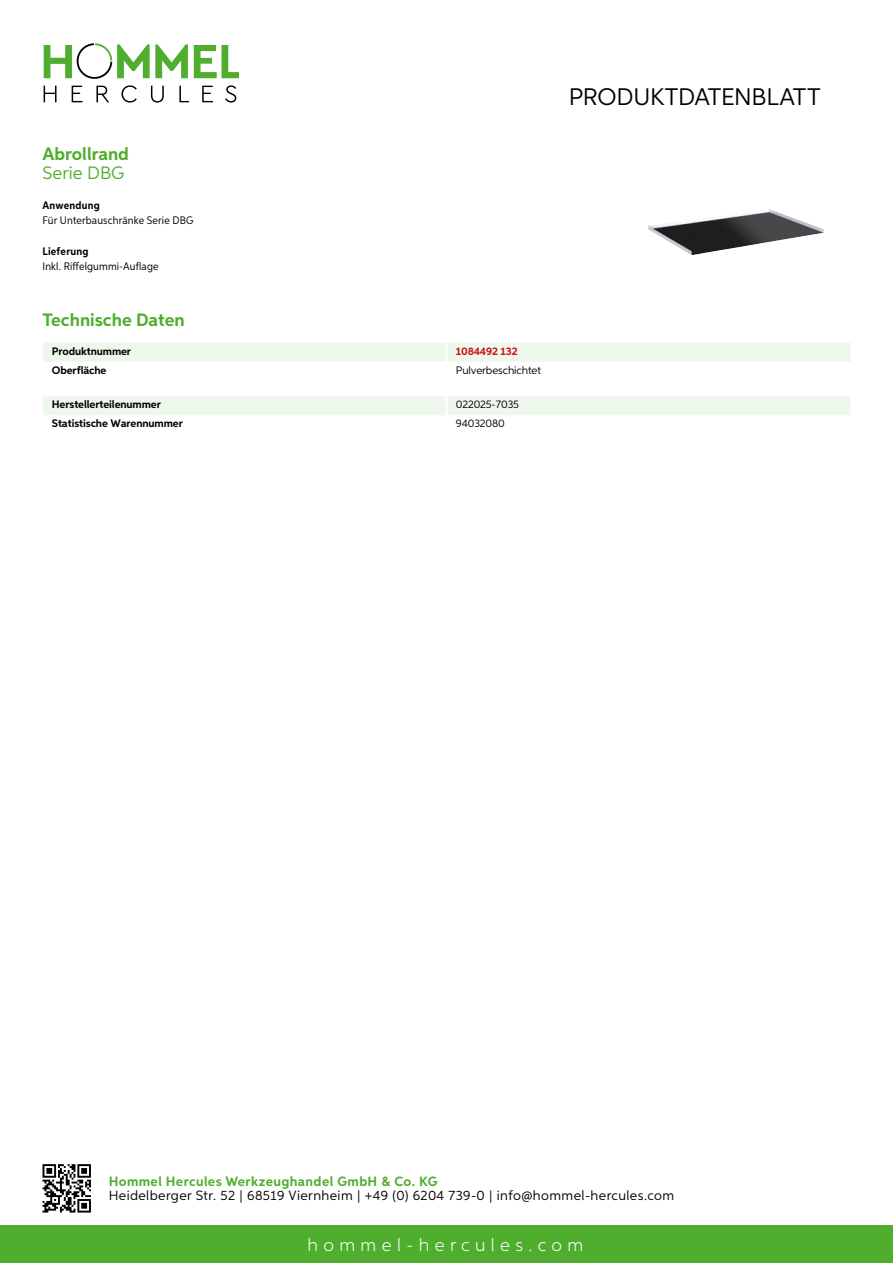
<style>
.page{position:relative;width:893px;height:1263px;background:#fff}
.page>*{position:absolute;margin:0;border:0;box-sizing:border-box;transform-origin:0 0}
.t1{font:24px "Aspira";letter-spacing:-.01em;color:#000}
.t2{font:700 18px "Aspira";color:#50ae2f}
.t3{font:300 18px "Aspira";letter-spacing:.3em;color:#fff}
.t4{font:18px "Aspira";color:#50ae2f}
.t5{font:13.5px "Aspira";letter-spacing:.03em;color:#000}
.t6{font:700 13.5px "Aspira";letter-spacing:.03em;color:#50ae2f}
.t7{font:700 10.95px "Aspira";letter-spacing:-.01em;color:#000}
.t8{font:10.95px "Aspira Nar";letter-spacing:.015em;color:#000}
.t9{font:10.95px "Aspira";letter-spacing:-.01em;color:#000}
.t10{font:700 10.95px "Aspira Nar";letter-spacing:.02em;color:#000}
.t11{font:700 10.95px "Aspira";letter-spacing:-.01em;color:#cd1013}
</style>
<div class="page">
<div style="left:0;top:1226px;width:893px;height:37px;background:#50ae2f"></div>
<svg style="left:43px;top:1164px;width:48px;height:48px"></svg>
<svg style="left:194px;top:45px;width:45px;height:33px"></svg>
<svg style="left:44px;top:43px;width:144px;height:36px"></svg>
<svg style="left:44px;top:86px;width:13px;height:16px"></svg>
<svg style="left:72px;top:86px;width:10px;height:16px"></svg>
<svg style="left:96px;top:86px;width:13px;height:16px"></svg>
<svg style="left:121px;top:85px;width:16px;height:18px"></svg>
<svg style="left:151px;top:86px;width:13px;height:17px"></svg>
<svg style="left:179px;top:86px;width:10px;height:16px"></svg>
<svg style="left:202px;top:86px;width:11px;height:16px"></svg>
<svg style="left:225px;top:85px;width:11px;height:18px"></svg>
<div style="left:43px;top:343px;width:807px;height:19px;background:#eef7eb"></div>
<div style="left:43px;top:396px;width:807px;height:19px;background:#eef7eb"></div>
<img style="left:648px;top:209px;width:176px;height:46px">
<h2 class="t2" style="left:43px;top:142px;width:88px">Abrollrand</h2>
<h2 class="t4" style="left:43px;top:162px;width:83px">Serie DBG</h2>
<p class="t10" style="left:43px;top:199px;width:59px">Anwendung</p>
<p class="t8" style="left:43px;top:214px;width:152px">Für Unterbauschränke Serie DBG</p>
<p class="t10" style="left:43px;top:244px;width:47px">Lieferung</p>
<p class="t8" style="left:43px;top:260px;width:118px">Inkl. Riffelgummi-Auflage</p>
<h2 class="t2" style="left:43px;top:308px;width:144px">Technische Daten</h2>
<p class="t7" style="left:52px;top:344px;width:81px">Produktnummer</p>
<p class="t11" style="left:456px;top:344px;width:63px">1084492 132</p>
<p class="t7" style="left:52px;top:363px;width:56px">Oberfläche</p>
<p class="t9" style="left:456px;top:363px;width:87px">Pulverbeschichtet</p>
<p class="t7" style="left:52px;top:398px;width:111px">Herstellerteilenummer</p>
<p class="t9" style="left:456px;top:398px;width:65px">022025-7035</p>
<p class="t7" style="left:52px;top:417px;width:132px">Statistische Warennummer</p>
<p class="t9" style="left:456px;top:417px;width:51px">94032080</p>
<h1 class="t1" style="left:569px;top:82px;width:253px">Produktdatenblatt</h1>
<p class="t6" style="left:109px;top:1172px;width:330px">Hommel Hercules Werkzeughandel GmbH &amp; Co. KG</p>
<p class="t5" style="left:109px;top:1187px;width:567px">Heidelberger Str. 52 | 68519 Viernheim | +49 (0) 6204 739-0 | info@hommel-hercules.com</p>
<h2 class="t3" style="left:307px;top:1234px;width:277px">hommel-hercules.com</h2>
</div>
